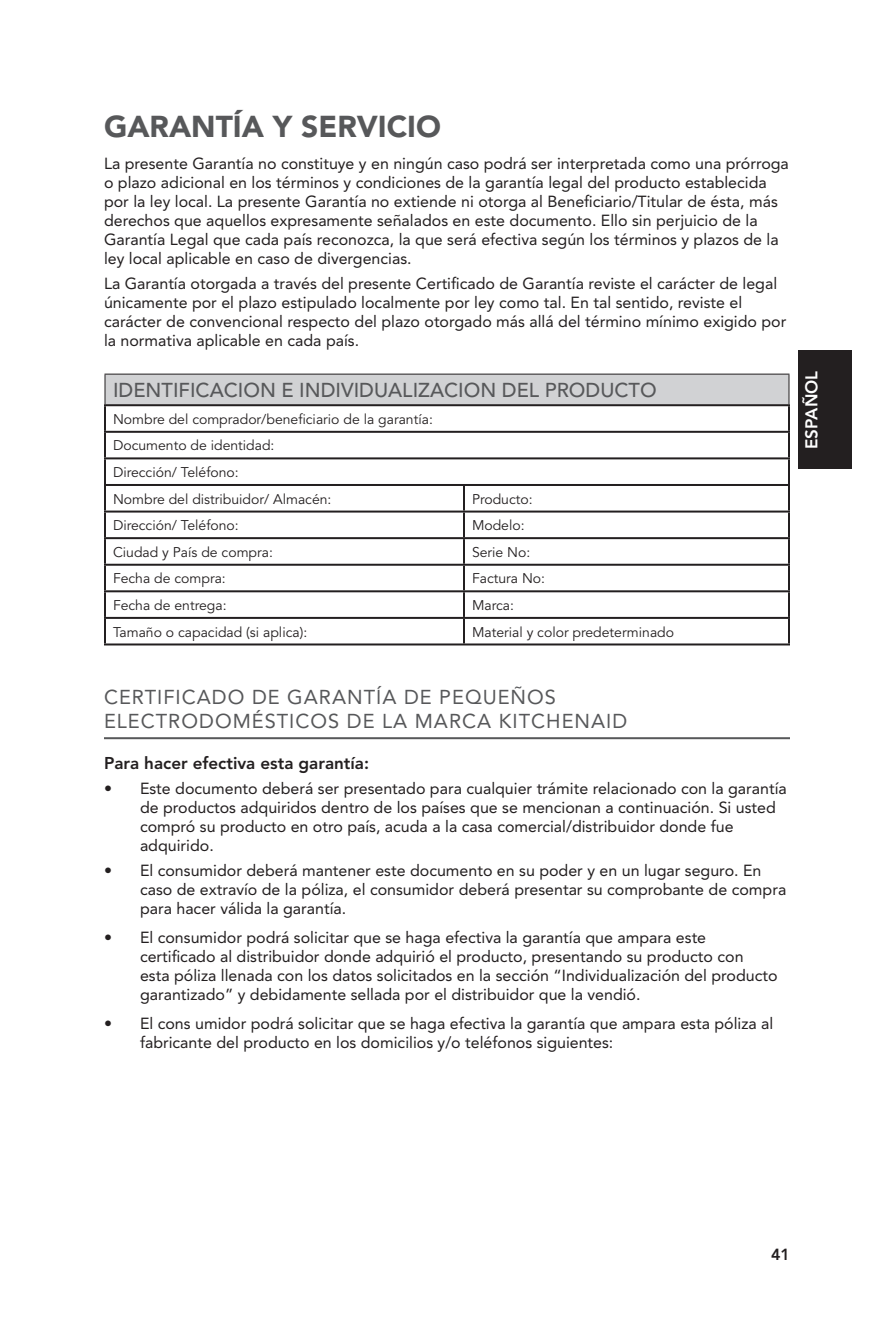
<style>
.page{position:relative;width:894px;height:1344px;background:#fff}
.page>*{position:absolute;margin:0;border:0;box-sizing:border-box;transform-origin:0 0}
.Section_Header___h2{font:900 30px "Avenir LT Std";color:#57585a}
.MAIN_Subhead{font:20px/24px "Avenir LT Std";letter-spacing:.05em;color:#57585a}
.TABLE_Header{font:500 20px "Avenir LT Std";color:#57585a}
.Body_copy{font:800 17px "Avenir LT Std";color:#231f20}
.t1{font:800 17px "Avenir LT Std";color:#fff}
.Body_copy-2{font:16px/19px "Avenir LT Std";color:#231f20}
.t2{font:800 16px "Avenir LT Std";color:#231f20}
.TABLE_small_text{font:14px "Avenir LT Std";color:#231f20}
</style>
<div class="page">
<div style="left:798px;top:351px;width:54px;height:118px;background:#231f20"></div>
<div style="left:105px;top:374px;width:684px;height:31px;background:#d1d2d4"></div>
<hr style="left:104px;top:404px;width:360px;height:2px;background:#231f20">
<hr style="left:104px;top:406px;width:2px;height:25px;background:#231f20">
<hr style="left:464px;top:404px;width:326px;height:2px;background:#231f20">
<hr style="left:104px;top:431px;width:360px;height:2px;background:#231f20">
<hr style="left:104px;top:433px;width:2px;height:24px;background:#231f20">
<hr style="left:464px;top:431px;width:326px;height:2px;background:#231f20">
<hr style="left:104px;top:457px;width:360px;height:2px;background:#231f20">
<hr style="left:104px;top:459px;width:2px;height:25px;background:#231f20">
<hr style="left:464px;top:457px;width:326px;height:2px;background:#231f20">
<hr style="left:104px;top:484px;width:360px;height:2px;background:#231f20">
<hr style="left:104px;top:486px;width:2px;height:25px;background:#231f20">
<hr style="left:464px;top:484px;width:326px;height:2px;background:#231f20">
<hr style="left:104px;top:511px;width:360px;height:2px;background:#231f20">
<hr style="left:104px;top:513px;width:2px;height:24px;background:#231f20">
<hr style="left:464px;top:511px;width:326px;height:2px;background:#231f20">
<hr style="left:104px;top:537px;width:360px;height:2px;background:#231f20">
<hr style="left:104px;top:539px;width:2px;height:25px;background:#231f20">
<hr style="left:464px;top:537px;width:326px;height:2px;background:#231f20">
<hr style="left:104px;top:564px;width:360px;height:2px;background:#231f20">
<hr style="left:104px;top:566px;width:2px;height:24px;background:#231f20">
<hr style="left:464px;top:564px;width:326px;height:2px;background:#231f20">
<hr style="left:104px;top:590px;width:360px;height:2px;background:#231f20">
<hr style="left:104px;top:592px;width:2px;height:25px;background:#231f20">
<hr style="left:464px;top:590px;width:326px;height:2px;background:#231f20">
<hr style="left:104px;top:617px;width:360px;height:2px;background:#231f20">
<hr style="left:104px;top:619px;width:2px;height:24px;background:#231f20">
<hr style="left:464px;top:617px;width:326px;height:2px;background:#231f20">
<hr style="left:104px;top:643px;width:360px;height:2px;background:#231f20">
<hr style="left:464px;top:643px;width:326px;height:2px;background:#231f20">
<hr style="left:104px;top:374px;width:360px;height:1px;background:#231f20">
<hr style="left:104px;top:375px;width:2px;height:29px;background:#231f20">
<hr style="left:464px;top:374px;width:326px;height:1px;background:#231f20">
<hr style="left:788px;top:375px;width:2px;height:29px;background:#231f20">
<hr style="left:788px;top:406px;width:2px;height:25px;background:#231f20">
<hr style="left:788px;top:433px;width:2px;height:24px;background:#231f20">
<hr style="left:788px;top:459px;width:2px;height:25px;background:#231f20">
<hr style="left:463px;top:486px;width:2px;height:25px;background:#231f20">
<hr style="left:788px;top:486px;width:2px;height:25px;background:#231f20">
<hr style="left:463px;top:513px;width:2px;height:24px;background:#231f20">
<hr style="left:788px;top:513px;width:2px;height:24px;background:#231f20">
<hr style="left:463px;top:539px;width:2px;height:25px;background:#231f20">
<hr style="left:788px;top:539px;width:2px;height:25px;background:#231f20">
<hr style="left:463px;top:566px;width:2px;height:24px;background:#231f20">
<hr style="left:788px;top:566px;width:2px;height:24px;background:#231f20">
<hr style="left:463px;top:592px;width:2px;height:25px;background:#231f20">
<hr style="left:788px;top:592px;width:2px;height:25px;background:#231f20">
<hr style="left:463px;top:619px;width:2px;height:24px;background:#231f20">
<hr style="left:788px;top:619px;width:2px;height:24px;background:#231f20">
<hr style="left:104px;top:737px;width:686px;height:2px;background:#57585a">
<h2 class="Section_Header___h2" style="left:104px;top:108px;width:339px">GARANTÍA Y SERVICIO</h2>
<p class="Body_copy-2" style="left:104px;top:154px;width:686px">La presente Garantía no constituye y en ningún caso podrá ser interpretada como una prórroga o plazo adicional en los términos y condiciones de la garantía legal del producto establecida por la ley local. La presente Garantía no extiende ni otorga al Beneficiario/Titular de ésta, más derechos que aquellos expresamente señalados en este documento. Ello sin perjuicio de la Garantía Legal que cada país reconozca, la que será efectiva según los términos y plazos de la ley local aplicable en caso de divergencias.</p>
<p class="Body_copy-2" style="left:104px;top:274px;width:684px">La Garantía otorgada a través del presente Certificado de Garantía reviste el carácter de legal únicamente por el plazo estipulado localmente por ley como tal. En tal sentido, reviste el carácter de convencional respecto del plazo otorgado más allá del término mínimo exigido por la normativa aplicable en cada país.</p>
<p class="TABLE_Header" style="left:113px;top:379px;width:545px">IDENTIFICACION E INDIVIDUALIZACION DEL PRODUCTO</p>
<p class="TABLE_small_text" style="left:113px;top:411px;width:321px">Nombre del comprador/beneficiario de la garantía:</p>
<p class="TABLE_small_text" style="left:113px;top:438px;width:163px">Documento de identidad:</p>
<p class="TABLE_small_text" style="left:113px;top:464px;width:127px">Dirección/ Teléfono:</p>
<p class="TABLE_small_text" style="left:113px;top:491px;width:220px">Nombre del distribuidor/ Almacén:</p>
<p class="TABLE_small_text" style="left:472px;top:491px;width:62px">Producto:</p>
<p class="TABLE_small_text" style="left:113px;top:517px;width:127px">Dirección/ Teléfono:</p>
<p class="TABLE_small_text" style="left:472px;top:517px;width:54px">Modelo:</p>
<p class="TABLE_small_text" style="left:113px;top:544px;width:161px">Ciudad y País de compra:</p>
<p class="TABLE_small_text" style="left:472px;top:544px;width:60px">Serie No:</p>
<p class="TABLE_small_text" style="left:113px;top:570px;width:114px">Fecha de compra:</p>
<p class="TABLE_small_text" style="left:472px;top:570px;width:75px">Factura No:</p>
<p class="TABLE_small_text" style="left:113px;top:597px;width:115px">Fecha de entrega:</p>
<p class="TABLE_small_text" style="left:472px;top:597px;width:44px">Marca:</p>
<p class="TABLE_small_text" style="left:113px;top:624px;width:196px">Tamaño o capacidad (si aplica):</p>
<p class="TABLE_small_text" style="left:472px;top:624px;width:204px">Material y color predeterminado</p>
<p class="t1" style="left:802px;top:449px;width:80px;rotate:-90deg">ESPAÑOL</p>
<p class="MAIN_Subhead" style="left:104px;top:685px;width:525px">CERTIFICADO DE GARANTÍA DE PEQUEÑOS<br>ELECTRODOMÉSTICOS DE LA MARCA KITCHENAID</p>
<p class="Body_copy" style="left:104px;top:753px;width:267px">Para hacer efectiva esta garantía:</p>
<p class="Body_copy-2" style="left:140px;top:779px;width:648px;text-indent:-36px">• Este documento deberá ser presentado para cualquier trámite relacionado con la garantía de productos adquiridos dentro de los países que se mencionan a continuación. Si usted compró su producto en otro país, acuda a la casa comercial/distribuidor donde fue adquirido.</p>
<p class="Body_copy-2" style="left:140px;top:861px;width:648px;text-indent:-36px">• El consumidor deberá mantener este documento en su poder y en un lugar seguro. En caso de extravío de la póliza, el consumidor deberá presentar su comprobante de compra para hacer válida la garantía.</p>
<p class="Body_copy-2" style="left:140px;top:928px;width:639px;text-indent:-36px">• El consumidor podrá solicitar que se haga efectiva la garantía que ampara este certificado al distribuidor donde adquirió el producto, presentando su producto con<br>esta póliza llenada con los datos solicitados en la sección “Individualización del producto garantizado” y debidamente sellada por el distribuidor que la vendió.</p>
<p class="Body_copy-2" style="left:140px;top:1014px;width:635px;text-indent:-36px">• El cons umidor podrá solicitar que se haga efectiva la garantía que ampara esta póliza al fabricante del producto en los domicilios y/o teléfonos siguientes:</p>
<p class="t2" style="left:771px;top:1245px;width:20px">41</p>
</div>
